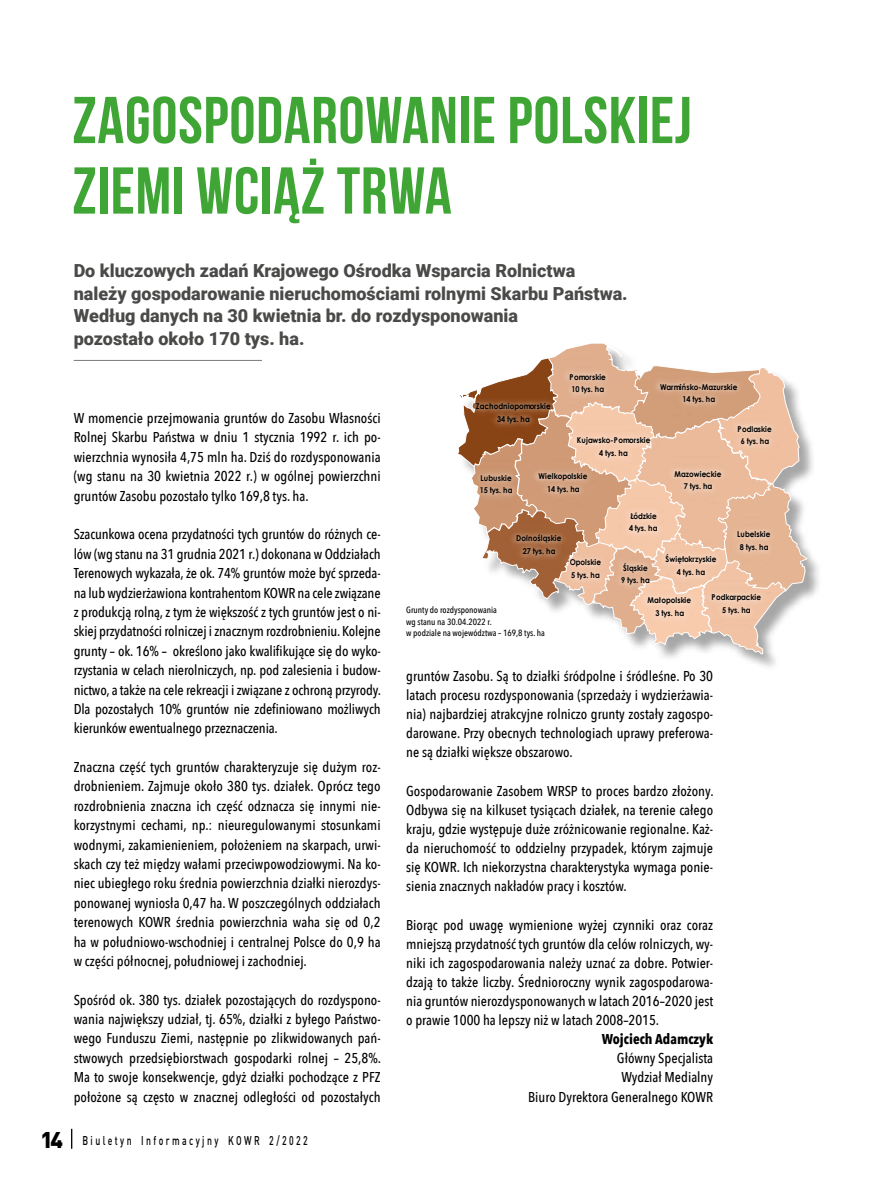
<style>
.page{position:relative;width:872px;height:1191px;background:#fff}
.page>*{position:absolute;margin:0;border:0;box-sizing:border-box;transform-origin:0 0}
.t1{font:700 66px/70.5px "Bebas Neue";letter-spacing:.01em;color:#3fa535}
.t2{font:900 18px/22.5px "Roboto";color:#4a4a49}
.t3{font:500 14.25px/19.4px "Avenir Next Condensed";color:#000;text-align:justify}
.t4{font:700 14.25px "Avenir Next Condensed";color:#000}
.t5{font:500 12.6px "DIN";letter-spacing:.28em;color:#000;scale:.69 1}
.t6{font:500 9px/11.2px "Avenir Next Condensed";color:#000}
.t7{font:700 8.1px/12.5px "Century Gothic";letter-spacing:-.005em;color:#000;text-align:center;scale:.9 1}
.t8{font:700 8.1px/12.5px "Century Gothic";letter-spacing:.015em;color:#000;text-align:center;scale:.9 1}
.t9{font:700 8.1px/12.5px "Century Gothic";letter-spacing:-.025em;color:#000;scale:.9 1}
.s1{font-weight:900;font-size:22.5px}
</style>
<div class="page">
<svg style="left:71px;top:1128px;width:1px;height:20px"></svg>
<hr style="left:74px;top:360px;width:188px;height:1px;background:#575756">
<div style="left:459px;top:343px;width:364px;height:328px;background:#000;opacity:.35"></div>
<svg style="left:458px;top:343px;width:350px;height:312px"></svg>
<img style="left:615px;top:370px;width:169px;height:46px">
<img style="left:458px;top:521px;width:101px;height:47px">
<img style="left:530px;top:423px;width:140px;height:36px">
<img style="left:559px;top:503px;width:169px;height:42px">
<img style="left:669px;top:517px;width:154px;height:47px">
<img style="left:458px;top:461px;width:123px;height:46px">
<img style="left:585px;top:597px;width:169px;height:33px">
<img style="left:614px;top:457px;width:169px;height:46px">
<img style="left:501px;top:545px;width:106px;height:47px">
<img style="left:652px;top:580px;width:169px;height:47px">
<img style="left:670px;top:412px;width:153px;height:46px">
<img style="left:504px;top:360px;width:169px;height:46px">
<img style="left:551px;top:551px;width:169px;height:46px">
<img style="left:607px;top:542px;width:169px;height:47px">
<img style="left:479px;top:459px;width:169px;height:47px">
<img style="left:458px;top:389px;width:140px;height:47px">
<h1 class="t1" style="left:72px;top:84px;width:621px">ZAGOSPODAROWANIE POLSKIEJ<br>ZIEMI WCIĄŻ TRWA</h1>
<p class="t2" style="left:74px;top:259px;width:555px">Do kluczowych zadań Krajowego Ośrodka Wsparcia Rolnictwa należy gospodarowanie nieruchomościami rolnymi Skarbu Państwa.<br>Według danych na 30 kwietnia br. do rozdysponowania<br>pozostało około 170 tys. ha.</p>
<p class="t3" style="left:74px;top:408px;width:308px">W momencie przejmowania gruntów do Zasobu Własności Rolnej Skarbu Państwa w dniu 1 stycznia 1992 r. ich po&shy;wierzchnia wynosiła 4,75 mln ha. Dziś do rozdysponowania (wg stanu na 30 kwietnia 2022 r.) w ogólnej powierzchni gruntów Zasobu pozostało tylko 169,8 tys. ha.</p>
<p class="t3" style="left:74px;top:525px;width:309px">Szacunkowa ocena przydatności tych gruntów do różnych ce&shy;lów (wg stanu na 31 grudnia 2021 r.) dokonana w Oddziałach Terenowych wykazała, że ok. 74% gruntów może być sprzeda&shy;na lub wydzierżawiona kontrahentom KOWR na cele związane z produkcją rolną, z tym że większość z tych gruntów jest o ni&shy;skiej przydatności rolniczej i znacznym rozdrobnieniu. Kolejne grunty – ok. 16% – określono jako kwalifikujące się do wyko&shy;rzystania w celach nierolniczych, np. pod zalesienia i budow&shy;nictwo, a także na cele rekreacji i związane z ochroną przyrody.<br>Dla pozostałych 10% gruntów nie zdefiniowano możliwych kierunków ewentualnego przeznaczenia.</p>
<p class="t3" style="left:74px;top:757px;width:308px">Znaczna część tych gruntów charakteryzuje się dużym roz&shy;drobnieniem. Zajmuje około 380 tys. działek. Oprócz tego rozdrobnienia znaczna ich część odznacza się innymi nie&shy;korzystnymi cechami, np.: nieuregulowanymi stosunkami wodnymi, zakamienieniem, położeniem na skarpach, urwi&shy;skach czy też między wałami przeciwpowodziowymi. Na ko&shy;niec ubiegłego roku średnia powierzchnia działki nierozdys&shy;ponowanej wyniosła 0,47 ha. W poszczególnych oddziałach terenowych KOWR średnia powierzchnia waha się od 0,2 ha w południowo-wschodniej i centralnej Polsce do 0,9 ha w części północnej, południowej i zachodniej.</p>
<p class="t3" style="left:74px;top:990px;width:309px">Spośród ok. 380 tys. działek pozostających do rozdyspono&shy;wania największy udział, tj. 65%, działki z byłego Państwo&shy;wego Funduszu Ziemi, następnie po zlikwidowanych pań&shy;stwowych przedsiębiorstwach gospodarki rolnej – 25,8%.<br>Ma to swoje konsekwencje, gdyż działki pochodzące z PFZ położone są często w znacznej odległości od pozostałych</p>
<p class="t5" style="left:40px;top:1132px;width:389px"><span class="s1">14</span> Biuletyn Informacyjny KOWR 2/2022</p>
<p class="t7" style="left:476px;top:400px;width:85px">Zachodniopomorskie<br>34 tys. ha</p>
<p class="t7" style="left:569px;top:370px;width:42px;text-align:left">Pomorskie<br>10 tys. ha</p>
<p class="t8" style="left:577px;top:434px;width:83px">Kujawsko-Pomorskie<br>4 tys. ha</p>
<p class="t8" style="left:480px;top:471px;width:38px;text-align:left">Lubuskie<br>15 tys. ha</p>
<p class="t7" style="left:538px;top:469px;width:56px">Wielkopolskie<br>14 tys. ha</p>
<p class="t7" style="left:660px;top:380px;width:88px">Warmińsko-Mazurskie<br>14 tys. ha</p>
<p class="t7" style="left:674px;top:467px;width:54px">Mazowieckie<br>7 tys. ha</p>
<p class="t7" style="left:737px;top:422px;width:40px">Podlaskie<br>6 tys. ha</p>
<p class="t8" style="left:516px;top:532px;width:52px">Dolnośląskie<br>27 tys. ha</p>
<p class="t7" style="left:570px;top:556px;width:36px;text-align:left">Opolskie<br>5 tys. ha</p>
<p class="t6" style="left:406px;top:604px;width:140px">Grunty do rozdysponowania<br>wg stanu na 30.04.2022 r.<br>w podziale na województwa – 169,8 tys. ha</p>
<p class="t9" style="left:629px;top:509px;width:33px">Łódzkie<br>4 tys. ha</p>
<p class="t8" style="left:621px;top:561px;width:33px;text-align:left">Śląskie<br>9 tys. ha</p>
<p class="t7" style="left:665px;top:553px;width:58px">Świętokrzyskie<br>4 tys. ha</p>
<p class="t8" style="left:737px;top:528px;width:38px">Lubelskie<br>8 tys. ha</p>
<p class="t7" style="left:647px;top:594px;width:50px">Małopolskie<br>3 tys. ha</p>
<p class="t9" style="left:711px;top:591px;width:57px;text-align:center">Podkarpackie<br>5 tys. ha</p>
<p class="t3" style="left:406px;top:666px;width:308px">gruntów Zasobu. Są to działki śródpolne i śródleśne. Po 30 latach procesu rozdysponowania (sprzedaży i wydzierżawia&shy;nia) najbardziej atrakcyjne rolniczo grunty zostały zagospo&shy;darowane. Przy obecnych technologiach uprawy preferowa&shy;ne są działki większe obszarowo.</p>
<p class="t3" style="left:406px;top:781px;width:309px">Gospodarowanie Zasobem WRSP to proces bardzo złożony.<br>Odbywa się na kilkuset tysiącach działek, na terenie całego kraju, gdzie występuje duże zróżnicowanie regionalne. Każ&shy;da nieruchomość to oddzielny przypadek, którym zajmuje się KOWR. Ich niekorzystna charakterystyka wymaga ponie&shy;sienia znacznych nakładów pracy i kosztów.</p>
<p class="t3" style="left:406px;top:915px;width:308px">Biorąc pod uwagę wymienione wyżej czynniki oraz coraz mniejszą przydatność tych gruntów dla celów rolniczych, wy&shy;niki ich zagospodarowania należy uznać za dobre. Potwier&shy;dzają to także liczby. Średnioroczny wynik zagospodarowa&shy;nia gruntów nierozdysponowanych w latach 2016–2020 jest o prawie 1000 ha lepszy niż w latach 2008–2015.</p>
<p class="t4" style="left:601px;top:1030px;width:113px">Wojciech Adamczyk</p>
<p class="t3" style="left:528px;top:1048px;width:187px;text-align:right">Główny Specjalista<br>Wydział Medialny<br>Biuro Dyrektora Generalnego KOWR</p>
</div>
